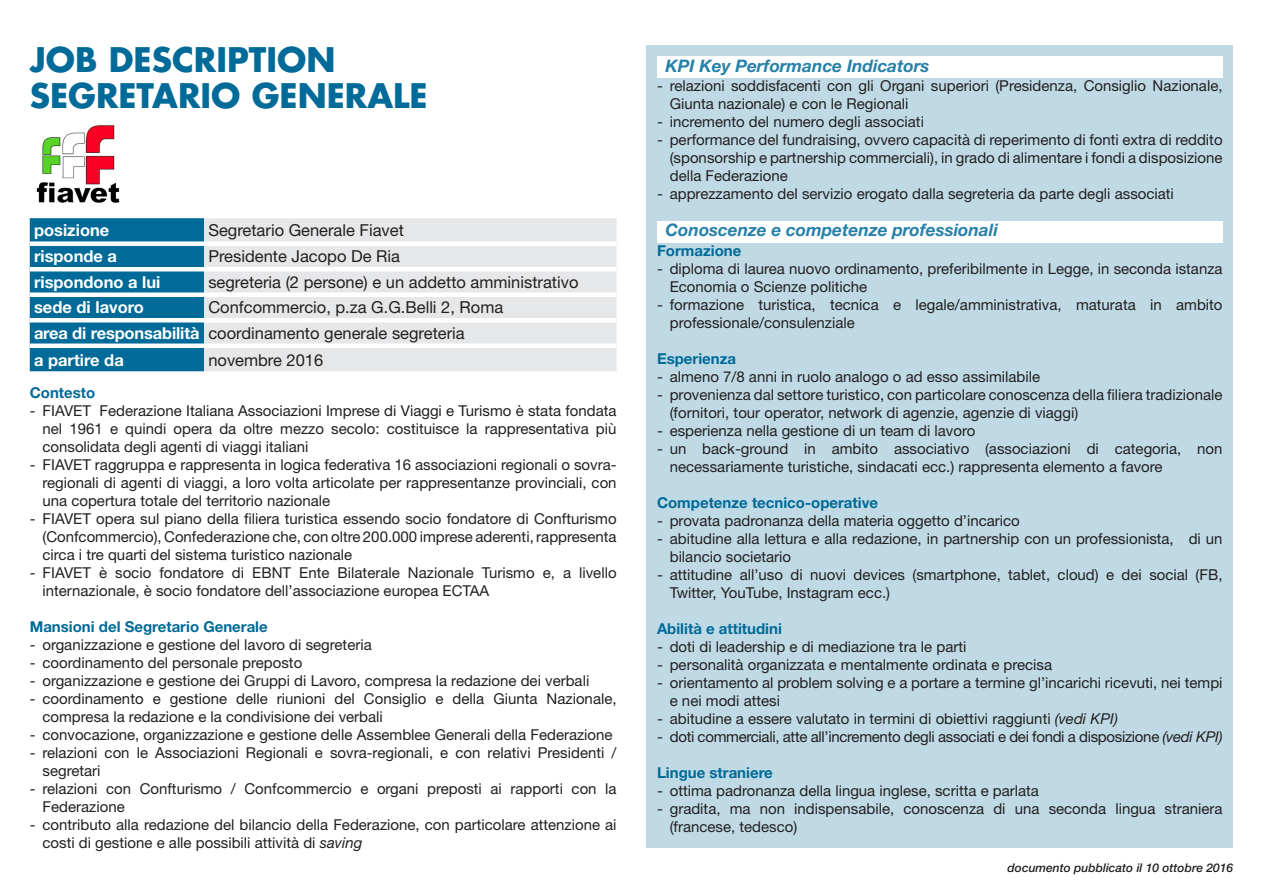
<style>
.page{position:relative;width:1263px;height:893px;background:#fff}
.page>*{position:absolute;margin:0;border:0;box-sizing:border-box;transform-origin:0 0}
.t1{font:700 33px "Futura Std";color:#006a98}
.t2{font:italic 700 17.25px "Helvetica Neue LT Std";color:#2681a8}
.t3{font:16.5px "Helvetica Neue LT Std";color:#231f20}
.t4{font:700 16.5px "Helvetica Neue LT Std";color:#fff}
.t5{font:15px/18px "Helvetica Neue LT Std";color:#231f20}
.t6{font:700 15px "Helvetica Neue LT Std";color:#006a98}
.t7{font:15px "Helvetica Neue LT Std";letter-spacing:-.02em;color:#231f20}
.t8{font:italic 500 12px "Helvetica Neue LT Std";color:#231f20}
.s1{font-style:italic}
</style>
<div class="page">
<div style="left:646px;top:45px;width:587px;height:803px;background:#bfdae5"></div>
<div style="left:657px;top:56px;width:565px;height:21px;background:#fff"></div>
<div style="left:30px;top:218px;width:174px;height:153px;background:#006a98"></div>
<div style="left:204px;top:218px;width:413px;height:153px;background:#e6e7e9"></div>
<div style="left:30px;top:241px;width:174px;height:5px;background:#fff"></div>
<div style="left:204px;top:241px;width:413px;height:5px;background:#fff"></div>
<hr style="left:30px;top:267px;width:174px;height:4px;background:#fff">
<hr style="left:204px;top:267px;width:413px;height:4px;background:#fff">
<div style="left:30px;top:292px;width:174px;height:5px;background:#fff"></div>
<div style="left:204px;top:292px;width:413px;height:5px;background:#fff"></div>
<hr style="left:30px;top:318px;width:174px;height:4px;background:#fff">
<hr style="left:204px;top:318px;width:413px;height:4px;background:#fff">
<div style="left:30px;top:343px;width:174px;height:5px;background:#fff"></div>
<div style="left:204px;top:343px;width:413px;height:5px;background:#fff"></div>
<img style="left:36px;top:125px;width:84px;height:77px">
<div style="left:657px;top:221px;width:565px;height:22px;background:#fff"></div>
<p class="t1" style="left:30px;top:38px;width:307px">JOB DESCRIPTION</p>
<p class="t1" style="left:30px;top:74px;width:399px">SEGRETARIO GENERALE</p>
<p class="t4" style="left:34px;top:220px;width:77px">posizione</p>
<p class="t3" style="left:208px;top:220px;width:197px">Segretario Generale Fiavet</p>
<p class="t4" style="left:34px;top:246px;width:85px">risponde a</p>
<p class="t3" style="left:208px;top:247px;width:193px">Presidente Jacopo De Ria</p>
<p class="t4" style="left:34px;top:272px;width:128px">rispondono a lui</p>
<p class="t3" style="left:208px;top:272px;width:372px">segreteria (2 persone) e un addetto amministrativo</p>
<p class="t4" style="left:34px;top:297px;width:111px">sede di lavoro</p>
<p class="t3" style="left:208px;top:298px;width:296px">Confcommercio, p.za G.G.Belli 2, Roma</p>
<p class="t4" style="left:34px;top:323px;width:167px">area di responsabilità</p>
<p class="t3" style="left:208px;top:323px;width:258px">coordinamento generale segreteria</p>
<p class="t4" style="left:34px;top:349px;width:91px">a partire da</p>
<p class="t3" style="left:208px;top:350px;width:116px">novembre 2016</p>
<p class="t6" style="left:30px;top:383px;width:67px">Contesto</p>
<p class="t5" style="left:43px;top:401px;width:575px;text-align:justify;text-indent:-13px">- FIAVET Federazione Italiana Associazioni Imprese di Viaggi e Turismo è stata fondata nel 1961 e quindi opera da oltre mezzo secolo: costituisce la rappresentativa più consolidata degli agenti di viaggi italiani</p>
<p class="t5" style="left:43px;top:455px;width:576px;text-align:justify;text-indent:-13px">- FIAVET raggruppa e rappresenta in logica federativa 16 associazioni regionali o sovra&shy;regionali di agenti di viaggi, a loro volta articolate per rappresentanze provinciali, con una copertura totale del territorio nazionale</p>
<p class="t5" style="left:43px;top:509px;width:576px;text-align:justify;text-indent:-13px">- FIAVET opera sul piano della filiera turistica essendo socio fondatore di Confturismo (Confcommercio), Confederazione che, con oltre 200.000 imprese aderenti, rappresenta circa i tre quarti del sistema turistico nazionale</p>
<p class="t5" style="left:43px;top:563px;width:576px;text-indent:-13px">- FIAVET è socio fondatore di EBNT Ente Bilaterale Nazionale Turismo e, a livello internazionale, è socio fondatore dell’associazione europea ECTAA</p>
<p class="t6" style="left:30px;top:617px;width:239px">Mansioni del Segretario Generale</p>
<p class="t5" style="left:30px;top:635px;width:343px">- organizzazione e gestione del lavoro di segreteria</p>
<p class="t5" style="left:30px;top:653px;width:274px">- coordinamento del personale preposto</p>
<p class="t5" style="left:30px;top:671px;width:561px">- organizzazione e gestione dei Gruppi di Lavoro, compresa la redazione dei verbali</p>
<p class="t5" style="left:43px;top:689px;width:576px;text-indent:-13px">- coordinamento e gestione delle riunioni del Consiglio e della Giunta Nazionale, compresa la redazione e la condivisione dei verbali</p>
<p class="t5" style="left:30px;top:725px;width:584px">- convocazione, organizzazione e gestione delle Assemblee Generali della Federazione</p>
<p class="t5" style="left:43px;top:743px;width:575px;text-indent:-13px">- relazioni con le Associazioni Regionali e sovra-regionali, e con relativi Presidenti / segretari</p>
<p class="t5" style="left:43px;top:779px;width:576px;text-indent:-13px">- relazioni con Confturismo / Confcommercio e organi preposti ai rapporti con la<br>Federazione</p>
<p class="t5" style="left:43px;top:815px;width:575px;text-indent:-13px">- contributo alla redazione del bilancio della Federazione, con particolare attenzione ai costi di gestione e alle possibili attività di <span class="s1">saving</span></p>
<p class="t2" style="left:665px;top:55px;width:265px">KPI Key Performance Indicators</p>
<p class="t5" style="left:670px;top:77px;width:554px;text-indent:-13px">- relazioni soddisfacenti con gli Organi superiori (Presidenza, Consiglio Nazionale,<br>Giunta nazionale) e con le Regionali</p>
<p class="t5" style="left:657px;top:113px;width:268px">- incremento del numero degli associati</p>
<p class="t5" style="left:670px;top:131px;width:554px;text-align:justify;text-indent:-13px">- performance del fundraising, ovvero capacità di reperimento di fonti extra di reddito (sponsorship e partnership commerciali), in grado di alimentare i fondi a disposizione della Federazione</p>
<p class="t5" style="left:657px;top:185px;width:518px">- apprezzamento del servizio erogato dalla segreteria da parte degli associati</p>
<p class="t2" style="left:665px;top:220px;width:334px">Conoscenze e competenze professionali</p>
<p class="t6" style="left:657px;top:241px;width:86px">Formazione</p>
<p class="t5" style="left:670px;top:259px;width:554px;text-indent:-13px">- diploma di laurea nuovo ordinamento, preferibilmente in Legge, in seconda istanza<br>Economia o Scienze politiche</p>
<p class="t5" style="left:670px;top:295px;width:554px;text-indent:-13px">- formazione turistica, tecnica e legale/amministrativa, maturata in ambito professionale/consulenziale</p>
<p class="t6" style="left:657px;top:349px;width:81px">Esperienza</p>
<p class="t5" style="left:657px;top:367px;width:385px">- almeno 7/8 anni in ruolo analogo o ad esso assimilabile</p>
<p class="t5" style="left:670px;top:385px;width:554px;text-indent:-13px">- provenienza dal settore turistico, con particolare conoscenza della filiera tradizionale (fornitori, tour operator, network di agenzie, agenzie di viaggi)</p>
<p class="t5" style="left:657px;top:421px;width:320px">- esperienza nella gestione di un team di lavoro</p>
<p class="t5" style="left:670px;top:439px;width:554px;text-indent:-13px">- un back-ground in ambito associativo (associazioni di categoria, non necessariamente turistiche, sindacati ecc.) rappresenta elemento a favore</p>
<p class="t6" style="left:657px;top:493px;width:223px">Competenze tecnico-operative</p>
<p class="t5" style="left:657px;top:511px;width:364px">- provata padronanza della materia oggetto d’incarico</p>
<p class="t5" style="left:670px;top:529px;width:554px;text-indent:-13px">- abitudine alla lettura e alla redazione, in partnership con un professionista, di un bilancio societario</p>
<p class="t5" style="left:670px;top:565px;width:554px;text-indent:-13px">- attitudine all’uso di nuovi devices (smartphone, tablet, cloud) e dei social (FB,<br>Twitter, YouTube, Instagram ecc.)</p>
<p class="t6" style="left:657px;top:619px;width:126px">Abilità e attitudini</p>
<p class="t5" style="left:657px;top:637px;width:311px">- doti di leadership e di mediazione tra le parti</p>
<p class="t5" style="left:657px;top:655px;width:397px">- personalità organizzata e mentalmente ordinata e precisa</p>
<p class="t5" style="left:670px;top:673px;width:554px;text-indent:-13px">- orientamento al problem solving e a portare a termine gl’incarichi ricevuti, nei tempi e nei modi attesi</p>
<p class="t5" style="left:657px;top:709px;width:462px">- abitudine a essere valutato in termini di obiettivi raggiunti <span class="s1">(vedi KPI)</span></p>
<p class="t7" style="left:657px;top:728px;width:567px">- doti commerciali, atte all’incremento degli associati e dei fondi a disposizione <span class="s1">(vedi KPI)</span></p>
<p class="t6" style="left:657px;top:763px;width:117px">Lingue straniere</p>
<p class="t5" style="left:657px;top:781px;width:383px">- ottima padronanza della lingua inglese, scritta e parlata</p>
<p class="t5" style="left:670px;top:799px;width:554px;text-indent:-13px">- gradita, ma non indispensabile, conoscenza di una seconda lingua straniera (francese, tedesco)</p>
<p class="t8" style="left:1007px;top:860px;width:227px">documento pubblicato il 10 ottobre 2016</p>
</div>
